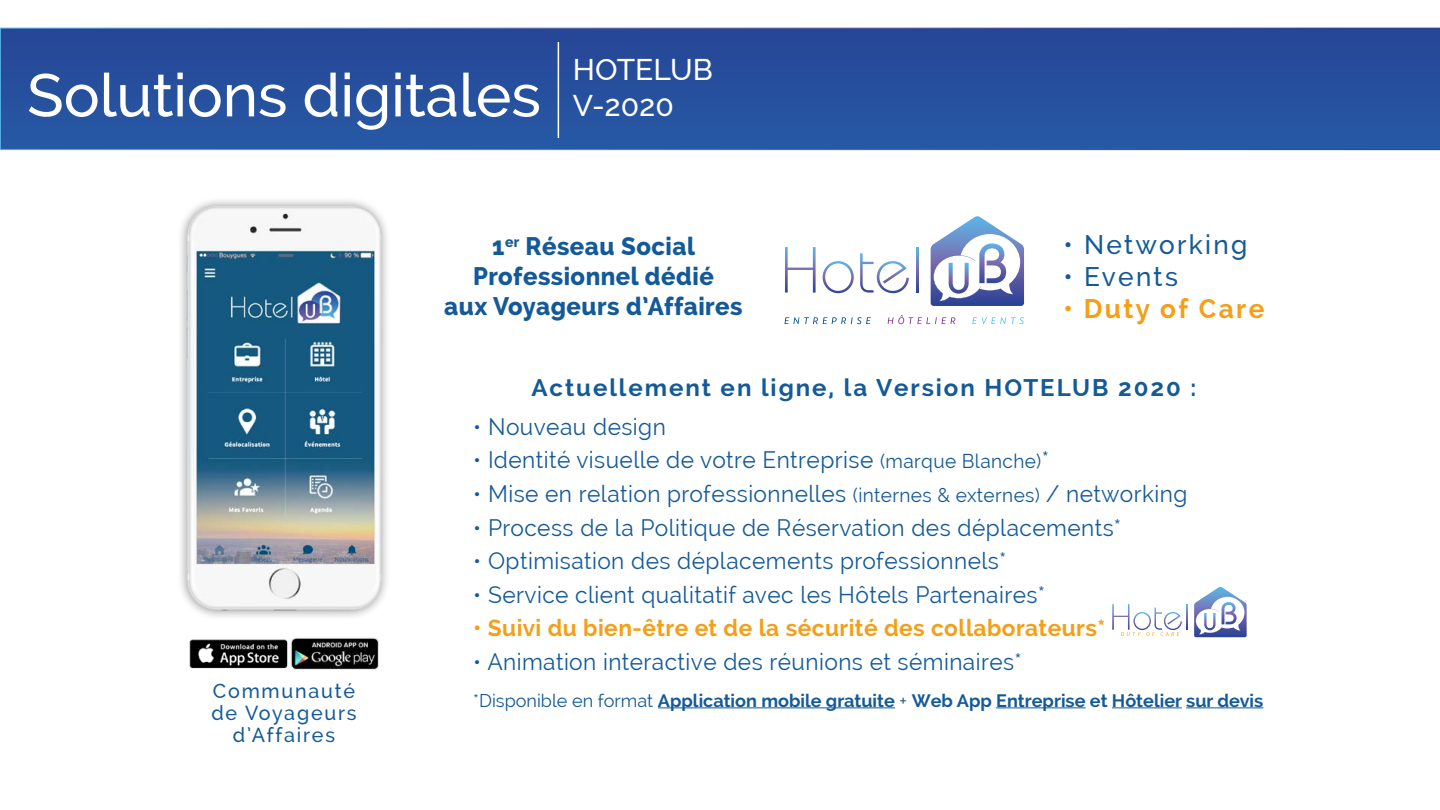
<style>
.page{position:relative;width:1440px;height:810px;background:#fff}
.page>*{position:absolute;margin:0;border:0;box-sizing:border-box;transform-origin:0 0}
.t1{font:500 60px "Raleway";color:#fff}
.t2{font:500 30px/36px "Raleway";color:#fff}
.t3{font:500 27px "Raleway";letter-spacing:.09em;color:#145a98}
.t4{font:700 27px "Raleway";letter-spacing:.085em;color:#f59f17}
.t5{font:800 25.5px/29.9px "Raleway";letter-spacing:.02em;color:#145a98;text-align:center;scale:.94 1}
.t6{font:700 24.08px "Raleway";letter-spacing:.08em;color:#145a98}
.t7{font:23.4px "Raleway";letter-spacing:.02em;color:#145a98}
.t8{font:700 23.4px "Raleway";letter-spacing:.02em;color:#f59f17}
.t9{font:500 20.33px/21.7px "Raleway";letter-spacing:.09em;color:#145a98;text-align:center}
.t10{font:700 18.08px "Raleway";color:#145a98}
.s1{font-size:19.65px}
.s2{font-weight:400}
</style>
<div class="page">
<svg style="left:785px;top:247px;width:31px;height:46px"></svg>
<svg style="left:823px;top:261px;width:31px;height:32px"></svg>
<svg style="left:860px;top:253px;width:49px;height:40px"></svg>
<svg style="left:916px;top:247px;width:3px;height:46px"></svg>
<svg style="left:931px;top:216px;width:93px;height:90px"></svg>
<svg style="left:785px;top:317px;width:86px;height:7px"></svg>
<svg style="left:888px;top:315px;width:67px;height:9px"></svg>
<svg style="left:972px;top:317px;width:52px;height:7px"></svg>
<img style="left:189px;top:637px;width:190px;height:33px">
<div style="left:177px;top:196px;width:214px;height:425px;background:#000;opacity:.4"></div>
<img style="left:187px;top:206px;width:194px;height:405px">
<svg style="left:1186px;top:604px;width:2px;height:26px"></svg>
<svg style="left:1194px;top:587px;width:53px;height:50px"></svg>
<svg style="left:1112px;top:604px;width:70px;height:32px"></svg>
<hr style="left:658px;top:707px;width:237px;height:1px;background:#145a98">
<hr style="left:996px;top:707px;width:90px;height:1px;background:#145a98">
<hr style="left:1112px;top:707px;width:70px;height:1px;background:#145a98">
<hr style="left:1186px;top:707px;width:77px;height:1px;background:#145a98">
<svg style="left:0;top:28px;width:1440px;height:122px;background:#264f9d"></svg>
<hr style="left:558px;top:42px;width:1px;height:96px;background:#fff">
<h1 class="t1" style="left:27px;top:61px;width:515px">Solutions digitales</h1>
<p class="t2" style="left:573px;top:52px;width:141px">HOTELUB<br>V-2020</p>
<p class="t9" style="left:211px;top:680px;width:147px">Communauté de Voyageurs d’Affaires</p>
<p class="t5" style="left:444px;top:231px;width:319px">1<sup>er</sup> Réseau Social<br>Professionnel dédié<br>aux Voyageurs d’Affaires</p>
<p class="t3" style="left:1063px;top:228px;width:186px">• Networking</p>
<p class="t3" style="left:1063px;top:261px;width:116px">• Events</p>
<p class="t4" style="left:1063px;top:293px;width:203px">• Duty of Care</p>
<p class="t6" style="left:531px;top:374px;width:666px">Actuellement en ligne, la Version HOTELUB 2020 :</p>
<p class="t7" style="left:473px;top:413px;width:194px">• Nouveau design</p>
<p class="t7" style="left:473px;top:447px;width:577px">• Identité visuelle de votre Entreprise <span class="s1">(marque Blanche)</span>*</p>
<p class="t7" style="left:473px;top:480px;width:716px">• Mise en relation professionnelles <span class="s1">(internes &amp; externes)</span> / networking</p>
<p class="t7" style="left:473px;top:514px;width:649px">• Process de la Politique de Réservation des déplacements*</p>
<p class="t7" style="left:473px;top:547px;width:535px">• Optimisation des déplacements professionnels*</p>
<p class="t7" style="left:473px;top:581px;width:573px">• Service client qualitatif avec les Hôtels Partenaires*</p>
<p class="t8" style="left:473px;top:615px;width:633px">• Suivi du bien-être et de la sécurité des collaborateurs*</p>
<p class="t7" style="left:473px;top:648px;width:550px">• Animation interactive des réunions et séminaires*</p>
<p class="t10" style="left:473px;top:690px;width:792px"><span class="s2">*Disponible en format</span> Application mobile gratuite <span class="s2">+</span> Web App Entreprise et Hôtelier sur devis</p>
</div>
